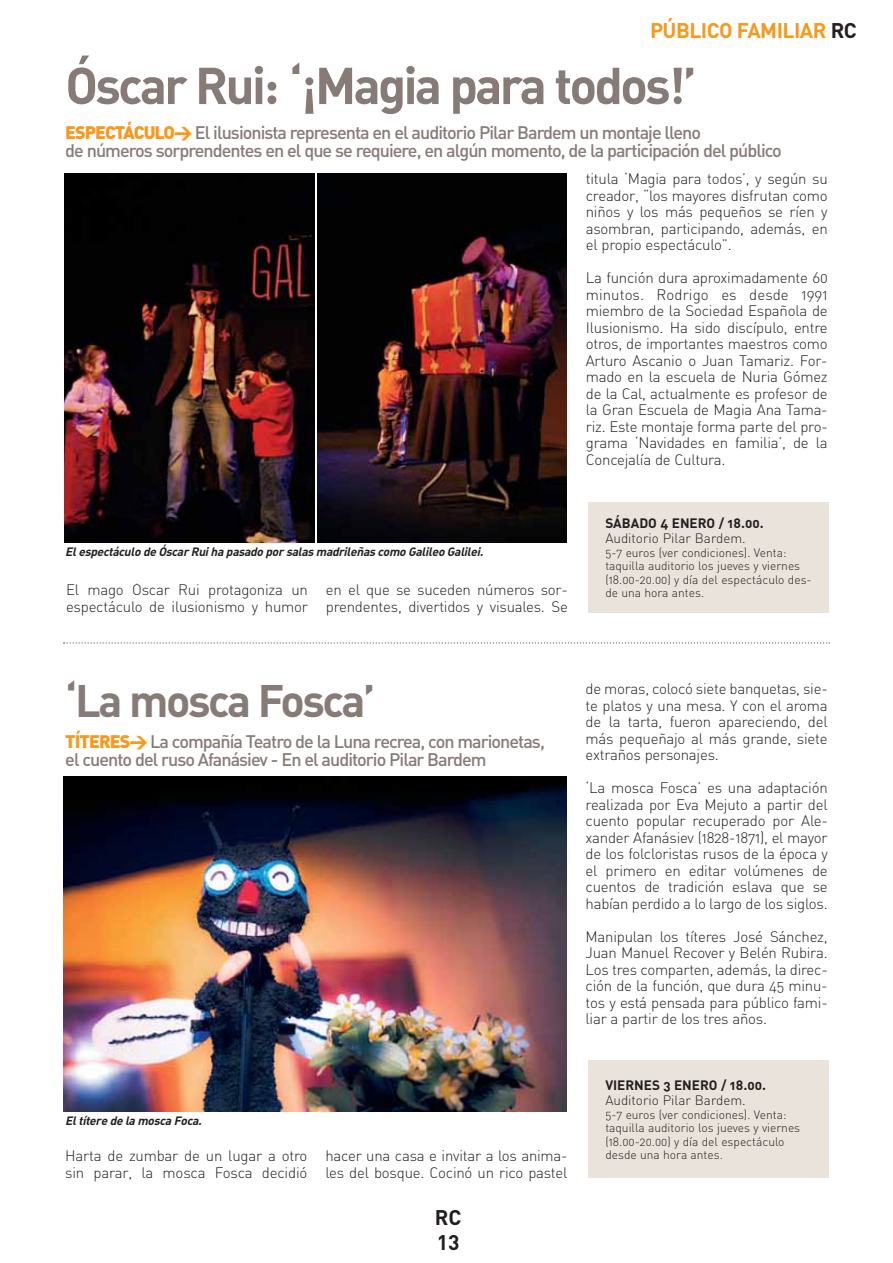
<style>
.page{position:relative;width:893px;height:1263px;background:#fff}
.page>*{position:absolute;margin:0;border:0;box-sizing:border-box;transform-origin:0 0}
.t1{font:51px "DIN Bold Alternate";letter-spacing:-.055em;color:#867b77}
.t2{font:45px "DIN Bold Alternate";letter-spacing:-.055em;color:#867b77}
.t3{font:700 21px "DIN";letter-spacing:-.025em;color:#f8981d}
.t4{font:700 21px/25.5px "DIN";color:#231f20}
.t5{font:18px/18px "DIN Medium Alternate";letter-spacing:-.055em;color:#867b77}
.t6{font:15px/16.5px "DIN Light Alternate";letter-spacing:-.015em;color:#231f20;text-align:justify}
.t7{font:13.5px "DIN Light Alternate";color:#231f20}
.t8{font:13.5px "DIN Bold Alternate";color:#231f20}
.t9{font:12px/13.5px "DIN Light Alternate";color:#231f20}
.t10{font:italic 12px "DIN Bold Alternate";color:#231f20}
.s1{color:#231f20}
.s2{font-family:"DIN";font-weight:900;color:#f8981d}
</style>
<div class="page">
<img style="left:317px;top:174px;width:249px;height:369px">
<div style="left:588px;top:502px;width:241px;height:110px;background:#e9e3db"></div>
<img style="left:64px;top:174px;width:251px;height:368px">
<svg style="left:63px;top:642px;width:767px;height:2px"></svg>
<img style="left:64px;top:776px;width:503px;height:335px">
<div style="left:588px;top:1061px;width:241px;height:117px;background:#e9e3db"></div>
<h3 class="t3" style="left:650px;top:23px;width:208px">PÚBLICO FAMILIAR <span class="s1">RC</span></h3>
<h1 class="t1" style="left:65px;top:68px;width:633px">Óscar Rui: ‘¡Magia para todos!’</h1>
<p class="t5" style="left:65px;top:125px;width:718px"><span class="s2">ESPECTÁCULO&gt;</span> El ilusionista representa en el auditorio Pilar Bardem un montaje lleno<br>de números sorprendentes en el que se requiere, en algún momento, de la participación del público</p>
<p class="t10" style="left:65px;top:547px;width:422px">Elespectáculo de Óscar Ruiha pasado por salas madrileñas como Galileo Galilei.</p>
<p class="t6" style="left:66px;top:584px;width:243px">El mago Óscar Rui protagoniza un espectáculo de ilusionismo y humor</p>
<p class="t6" style="left:326px;top:584px;width:243px">en el que se suceden números sor&shy;prendentes, divertidos y visuales. Se</p>
<p class="t6" style="left:586px;top:172px;width:243px">titula ‘Magia para todos’, y según su creador, “los mayores disfrutan como niños y los más pequeños se ríen y asombran, participando, además, en el propio espectáculo”.</p>
<p class="t6" style="left:586px;top:271px;width:243px">La función dura aproximadamente 60 minutos. Rodrigo es desde 1991 miembro de la Sociedad Española de Ilusionismo. Ha sido discípulo, entre otros, de importantes maestros como Arturo Ascanio o Juan Tamariz. For&shy;mado en la escuela de Nuria Gómez de la Cal, actualmente es profesor de la Gran Escuela de Magia Ana Tama&shy;riz. Este montaje forma parte del pro&shy;grama ‘Navidades en familia’, de la Concejalía de Cultura.</p>
<p class="t8" style="left:605px;top:518px;width:160px">SÁBADO 4 ENERO / 18.00.</p>
<p class="t7" style="left:605px;top:533px;width:142px">Auditorio Pilar Bardem.</p>
<p class="t9" style="left:605px;top:547px;width:208px">5-7 euros (ver condiciones). Venta: taquilla auditorio los jueves y viernes (18.00-20.00) y día del espectáculo des&shy;de una hora antes.</p>
<h2 class="t2" style="left:65px;top:685px;width:312px">‘La mosca Fosca’</h2>
<p class="t5" style="left:65px;top:735px;width:481px"><span class="s2">TÍTERES&gt;</span> La compañía Teatro de la Luna recrea, con marionetas, el cuento del ruso Afanásiev - En el auditorio Pilar Bardem</p>
<p class="t6" style="left:586px;top:682px;width:244px">de moras, colocó siete banquetas, sie&shy;te platos y una mesa. Y con el aroma de la tarta, fueron apareciendo, del más pequeñajo al más grande, siete extraños personajes.</p>
<p class="t6" style="left:586px;top:781px;width:244px">‘La mosca Fosca’ es una adaptación realizada por Eva Mejuto a partir del cuento popular recuperado por Ale&shy;xander Afanásiev (1828-1871), el mayor de los folcloristas rusos de la época y el primero en editar volúmenes de cuentos de tradición eslava que se habían perdido a lo largo de los siglos.</p>
<p class="t6" style="left:586px;top:930px;width:244px">Manipulan los títeres José Sánchez, Juan Manuel Recover y Belén Rubira.<br>Los tres comparten, además, la direc&shy;ción de la función, que dura 45 minu&shy;tos y está pensada para público fami&shy;liar a partir de los tres años.</p>
<p class="t10" style="left:65px;top:1116px;width:140px">Eltítere de la mosca Foca.</p>
<p class="t6" style="left:65px;top:1149px;width:244px">Harta de zumbar de un lugar a otro sin parar, la mosca Fosca decidió</p>
<p class="t6" style="left:325px;top:1149px;width:244px">hacer una casa e invitar a los anima&shy;les del bosque. Cocinó un rico pastel</p>
<h3 class="t4" style="left:435px;top:1207px;width:28px">RC<br>13</h3>
<p class="t8" style="left:605px;top:1081px;width:162px">VIERNES 3 ENERO / 18.00.</p>
<p class="t7" style="left:605px;top:1096px;width:142px">Auditorio Pilar Bardem.</p>
<p class="t9" style="left:605px;top:1109px;width:196px">5-7 euros (ver condiciones). Venta: taquilla auditorio los jueves y viernes (18.00-20.00) y día del espectáculo desde una hora antes.</p>
</div>
